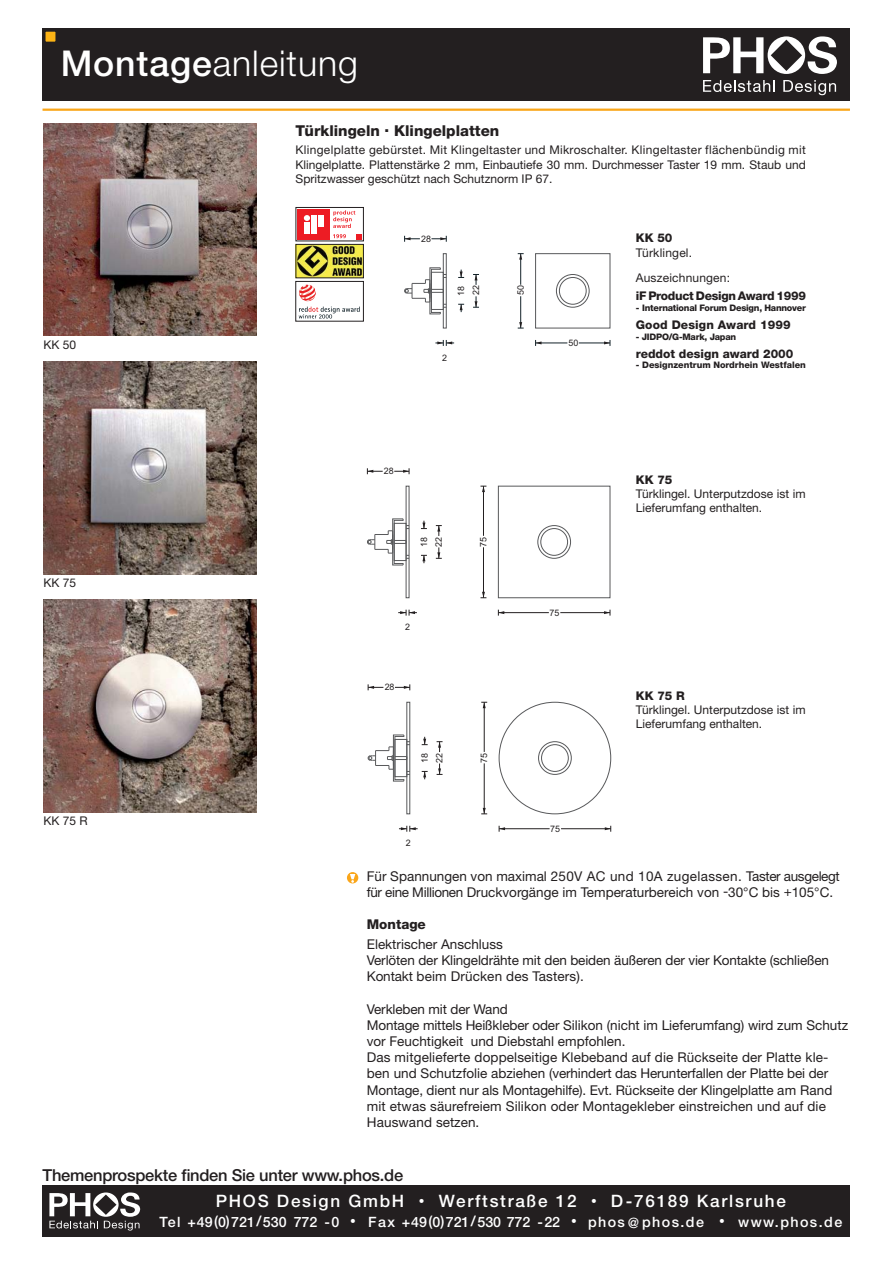
<style>
.page{position:relative;width:893px;height:1263px;background:#fff}
.page>*{position:absolute;margin:0;border:0;box-sizing:border-box;transform-origin:0 0}
.t1{font:300 35.7px "Helvetica Neue LT Std";letter-spacing:.025em;color:#fff}
.t2{font:500 17.1px "Helvetica Neue LT Std";letter-spacing:.1em;color:#fff}
.t3{font:500 16.5px "Helvetica Neue LT Std";letter-spacing:-.015em;color:#231f20}
.t4{font:800 15px "Helvetica Neue LT Std";color:#231f20}
.t5{font:500 14.25px "Helvetica Neue LT Std";letter-spacing:.05em;color:#fff}
.t6{font:13.5px/16.2px "Helvetica Neue LT Std";color:#231f20}
.t7{font:800 13.5px "Helvetica Neue LT Std";color:#231f20}
.t8{font:12px/14.4px "Helvetica Neue LT Std";color:#231f20}
.t9{font:800 12px "Helvetica Neue LT Std";color:#231f20}
.t10{font:800 12px "Helvetica Neue LT Std";letter-spacing:-.025em;color:#231f20}
.t11{font:800 9px "Helvetica Neue LT Std";letter-spacing:-.025em;color:#231f20}
.t12{font:800 9px "Helvetica Neue LT Std";color:#231f20}
.t13{font:8.85px "Arial";color:#231f20}
.s1{font-weight:500}
.s2{font-size:11.4px}
</style>
<div class="page">
<img style="left:44px;top:600px;width:212px;height:212px">
<img style="left:44px;top:123px;width:212px;height:213px">
<img style="left:44px;top:361px;width:212px;height:213px">
<svg style="left:431px;top:236px;width:16px;height:6px"></svg>
<svg style="left:404px;top:236px;width:16px;height:6px"></svg>
<svg style="left:435px;top:340px;width:19px;height:6px"></svg>
<div style="left:559px;top:277px;width:27px;height:28px;border:1px solid #58595b;border-radius:50%"></div>
<svg style="left:473px;top:274px;width:6px;height:11px"></svg>
<svg style="left:473px;top:296px;width:6px;height:12px"></svg>
<hr style="left:535px;top:343px;width:32px;height:1px;background:#132229">
<hr style="left:579px;top:343px;width:31px;height:1px;background:#132229">
<svg style="left:535px;top:340px;width:6px;height:6px"></svg>
<svg style="left:604px;top:340px;width:7px;height:6px"></svg>
<hr style="left:520px;top:254px;width:1px;height:31px;background:#132229">
<hr style="left:520px;top:296px;width:1px;height:32px;background:#132229">
<svg style="left:518px;top:253px;width:6px;height:7px"></svg>
<svg style="left:518px;top:322px;width:6px;height:7px"></svg>
<div style="left:535px;top:253px;width:75px;height:75px;border:1px solid #58595b"></div>
<svg style="left:458px;top:270px;width:6px;height:8px"></svg>
<svg style="left:458px;top:304px;width:6px;height:8px"></svg>
<div style="left:556px;top:274px;width:33px;height:33px;border:1px solid #58595b;border-radius:50%"></div>
<div style="left:443px;top:253px;width:3px;height:75px;border:1px solid #58595b"></div>
<svg style="left:404px;top:267px;width:42px;height:47px"></svg>
<svg style="left:394px;top:468px;width:16px;height:6px"></svg>
<svg style="left:367px;top:468px;width:16px;height:6px"></svg>
<svg style="left:398px;top:610px;width:19px;height:6px"></svg>
<svg style="left:436px;top:525px;width:6px;height:11px"></svg>
<svg style="left:436px;top:547px;width:6px;height:12px"></svg>
<svg style="left:498px;top:486px;width:112px;height:112px"></svg>
<hr style="left:483px;top:486px;width:1px;height:50px;background:#231f20">
<hr style="left:483px;top:547px;width:1px;height:51px;background:#231f20">
<svg style="left:480px;top:486px;width:6px;height:6px"></svg>
<svg style="left:480px;top:592px;width:6px;height:7px"></svg>
<hr style="left:498px;top:612px;width:51px;height:1px;background:#231f20">
<hr style="left:560px;top:612px;width:50px;height:1px;background:#231f20">
<svg style="left:498px;top:610px;width:6px;height:6px"></svg>
<svg style="left:604px;top:610px;width:7px;height:6px"></svg>
<svg style="left:421px;top:521px;width:6px;height:8px"></svg>
<svg style="left:421px;top:555px;width:6px;height:8px"></svg>
<div style="left:537px;top:525px;width:34px;height:34px;border:1px solid #58595b;border-radius:50%"></div>
<svg style="left:367px;top:518px;width:42px;height:48px"></svg>
<div style="left:541px;top:744px;width:27px;height:28px;border:1px solid #58595b;border-radius:50%"></div>
<div style="left:538px;top:741px;width:33px;height:34px;border:1px solid #58595b;border-radius:50%"></div>
<svg style="left:395px;top:684px;width:15px;height:6px"></svg>
<svg style="left:368px;top:684px;width:15px;height:6px"></svg>
<svg style="left:399px;top:826px;width:19px;height:6px"></svg>
<svg style="left:437px;top:741px;width:5px;height:11px"></svg>
<svg style="left:437px;top:764px;width:5px;height:11px"></svg>
<hr style="left:484px;top:702px;width:1px;height:50px;background:#231f20">
<hr style="left:484px;top:763px;width:1px;height:51px;background:#231f20">
<svg style="left:481px;top:702px;width:6px;height:6px"></svg>
<svg style="left:481px;top:808px;width:6px;height:7px"></svg>
<hr style="left:499px;top:828px;width:50px;height:1px;background:#231f20">
<hr style="left:561px;top:828px;width:50px;height:1px;background:#231f20">
<svg style="left:499px;top:826px;width:6px;height:6px"></svg>
<svg style="left:605px;top:826px;width:6px;height:6px"></svg>
<svg style="left:422px;top:737px;width:6px;height:8px"></svg>
<svg style="left:422px;top:771px;width:6px;height:8px"></svg>
<div style="left:406px;top:702px;width:4px;height:112px;border:1px solid #58595b"></div>
<svg style="left:368px;top:734px;width:42px;height:48px"></svg>
<img style="left:298px;top:246px;width:64px;height:30px">
<div style="left:296px;top:244px;width:68px;height:34px;border:1px solid #231f20"></div>
<svg style="left:333px;top:234px;width:13px;height:4px"></svg>
<svg style="left:333px;top:210px;width:22px;height:18px"></svg>
<svg style="left:357px;top:235px;width:5px;height:4px"></svg>
<div style="left:297px;top:209px;width:33px;height:31px;background:#ed1c24"></div>
<div style="left:304px;top:222px;width:6px;height:11px;background:#fff"></div>
<svg style="left:304px;top:215px;width:6px;height:6px"></svg>
<div style="left:311px;top:215px;width:5px;height:18px;background:#fff"></div>
<svg style="left:318px;top:215px;width:5px;height:12px"></svg>
<div style="left:296px;top:207px;width:68px;height:34px;border:1px solid #231f20"></div>
<svg style="left:299px;top:285px;width:17px;height:16px"></svg>
<svg style="left:299px;top:307px;width:61px;height:12px"></svg>
<div style="left:296px;top:281px;width:68px;height:40px;border:1px solid #231f20"></div>
<div style="left:347px;top:872px;width:11px;height:11px;background:#faa61a;border-radius:50%"></div>
<svg style="left:350px;top:874px;width:5px;height:9px"></svg>
<div style="left:43px;top:29px;width:807px;height:72px;background:#231f20"></div>
<div style="left:44px;top:30px;width:13px;height:13px;background:#fcb315"></div>
<div style="left:43px;top:29px;width:15px;height:16px;border:3px solid #231f20"></div>
<svg style="left:703px;top:36px;width:134px;height:38px"></svg>
<svg style="left:703px;top:80px;width:72px;height:12px"></svg>
<svg style="left:783px;top:80px;width:53px;height:15px"></svg>
<hr style="left:43px;top:109px;width:807px;height:2px;background:#faa61a">
<div style="left:43px;top:1186px;width:807px;height:51px;background:#231f20"></div>
<svg style="left:49px;top:1193px;width:91px;height:38px"></svg>
<h1 class="t1" style="left:61px;top:43px;width:299px"><span class="s1">Montage</span>anleitung</h1>
<p class="t8" style="left:44px;top:338px;width:34px">KK 50</p>
<p class="t8" style="left:44px;top:576px;width:34px">KK 75</p>
<p class="t8" style="left:44px;top:814px;width:46px">KK 75 R</p>
<p class="t4" style="left:296px;top:125px;width:205px">Türklingeln . Klingelplatten</p>
<p class="t8" style="left:296px;top:144px;width:512px;text-align:justify">Klingelplatte gebürstet. Mit Klingeltaster und Mikroschalter. Klingeltaster flächenbündig mit Klingelplatte. Plattenstärke 2 mm, Einbautiefe 30 mm. Durchmesser Taster 19 mm. Staub und Spritzwasser geschützt nach Schutznorm IP 67.</p>
<p class="t13" style="left:421px;top:234px;width:11px">28</p>
<p class="t13" style="left:456px;top:296px;width:11px;rotate:-90deg">18</p>
<p class="t13" style="left:515px;top:295px;width:11px;rotate:-90deg">50</p>
<p class="t13" style="left:471px;top:295px;width:11px;rotate:-90deg">22</p>
<p class="t13" style="left:442px;top:352px;width:6px">2</p>
<p class="t13" style="left:568px;top:338px;width:11px">50</p>
<p class="t13" style="left:384px;top:466px;width:11px">28</p>
<p class="t13" style="left:419px;top:547px;width:11px;rotate:-90deg">18</p>
<p class="t13" style="left:434px;top:547px;width:11px;rotate:-90deg">22</p>
<p class="t13" style="left:478px;top:547px;width:11px;rotate:-90deg">75</p>
<p class="t13" style="left:405px;top:622px;width:6px">2</p>
<p class="t13" style="left:385px;top:682px;width:11px">28</p>
<p class="t13" style="left:419px;top:763px;width:11px;rotate:-90deg">18</p>
<p class="t13" style="left:434px;top:763px;width:11px;rotate:-90deg">22</p>
<p class="t13" style="left:479px;top:763px;width:11px;rotate:-90deg">75</p>
<p class="t13" style="left:406px;top:838px;width:6px">2</p>
<p class="t13" style="left:549px;top:607px;width:11px">75</p>
<p class="t13" style="left:550px;top:824px;width:11px">75</p>
<p class="t9" style="left:636px;top:234px;width:38px">KK 50</p>
<p class="t8" style="left:636px;top:241px;width:96px;line-height:25.2px">Türklingel.<br>Auszeichnungen:</p>
<p class="t10" style="left:636px;top:291px;width:172px">iF Product Design Award 1999</p>
<p class="t11" style="left:636px;top:304px;width:172px">- International Forum Design, Hannover</p>
<p class="t9" style="left:636px;top:320px;width:157px">Good Design Award 1999</p>
<p class="t11" style="left:636px;top:333px;width:102px">- JIDPO/G-Mark, Japan</p>
<p class="t9" style="left:636px;top:349px;width:159px">reddot design award 2000</p>
<p class="t12" style="left:636px;top:362px;width:172px">- Designzentrum Nordrhein Westfalen</p>
<p class="t9" style="left:636px;top:475px;width:38px">KK 75</p>
<p class="t8" style="left:636px;top:488px;width:172px">Türklingel. Unterputzdose ist im<br>Lieferumfang enthalten.</p>
<p class="t9" style="left:636px;top:691px;width:51px">KK 75 R</p>
<p class="t8" style="left:636px;top:704px;width:172px">Türklingel. Unterputzdose ist im<br>Lieferumfang enthalten.</p>
<p class="t6" style="left:367px;top:869px;width:474px">Für Spannungen von maximal 250V AC und 10A zugelassen. Taster ausgelegt für eine Millionen Druckvorgänge im Temperaturbereich von -30°C bis +105°C.</p>
<p class="t7" style="left:367px;top:920px;width:61px">Montage</p>
<p class="t6" style="left:367px;top:937px;width:464px">Elektrischer Anschluss<br>Verlöten der Klingeldrähte mit den beiden äußeren der vier Kontakte (schließen<br>Kontakt beim Drücken des Tasters).</p>
<p class="t6" style="left:367px;top:1002px;width:483px">Verkleben mit der Wand<br>Montage mittels Heißkleber oder Silikon (nicht im Lieferumfang) wird zum Schutz vor Feuchtigkeit und Diebstahl empfohlen.<br>Das mitgelieferte doppelseitige Klebeband auf die Rückseite der Platte kle&shy;ben und Schutzfolie abziehen (verhindert das Herunterfallen der Platte bei der Montage, dient nur als Montagehilfe). Evt. Rückseite der Klingelplatte am Rand mit etwas säurefreiem Silikon oder Montagekleber einstreichen und auf die Hauswand setzen.</p>
<p class="t3" style="left:43px;top:1169px;width:362px">Themenprospekte finden Sie unter www.phos.de</p>
<p class="t2" style="left:216px;top:1195px;width:572px">PHOS Design GmbH <span class="s2">•</span> Werftstraße 12 <span class="s2">•</span> D-76189 Karlsruhe</p>
<p class="t5" style="left:159px;top:1217px;width:684px">Tel +49(0)721/530 772 -0 <span class="s2">•</span> Fax +49(0)721/530 772 -22 <span class="s2">•</span> phos@phos.de <span class="s2">•</span> www.phos.de</p>
</div>
